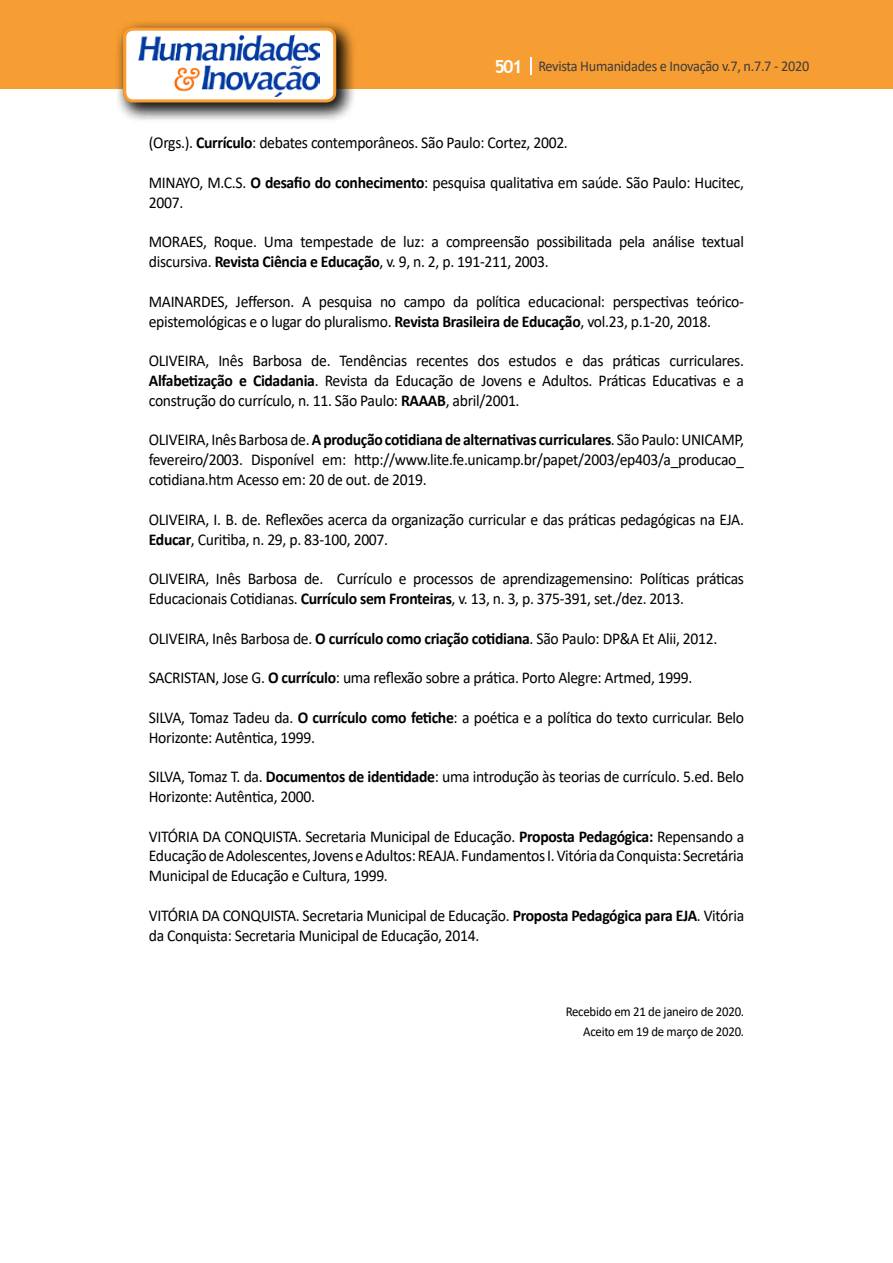
<style>
.page{position:relative;width:893px;height:1263px;background:#fff}
.page>*{position:absolute;margin:0;border:0;box-sizing:border-box;transform-origin:0 0}
.t1{font:16.5px/19.8px "Calibri";letter-spacing:-.02em;color:#000;scale:.95 1}
.t2{font:15px "Calibri";letter-spacing:-.02em;color:#3c3c3b;scale:.95 1}
.t3{font:13.5px/19.8px "Calibri";letter-spacing:-.02em;color:#000;text-align:right;scale:.95 1}
.s1{font-family:"Trebuchet MS";font-weight:700;font-size:18px;color:#fff}
.s2{font-weight:700}
</style>
<div class="page">
<div style="left:0;top:0;width:893px;height:88px;background:#f69e34"></div>
<svg style="left:530px;top:57px;width:2px;height:18px"></svg>
<div style="left:115px;top:19px;width:241px;height:103px;background:#000;opacity:.75"></div>
<div style="left:125px;top:29px;width:210px;height:72px;background:#fff;border-radius:9px"></div>
<img style="left:139px;top:35px;width:180px;height:62px">
<div style="left:123px;top:28px;width:213px;height:74px;border:3px solid #f69e34;border-radius:9px"></div>
<p class="t2" style="left:495px;top:56px;width:333px"><span class="s1">501</span> Revista Humanidades e Inovação v.7, n.7.7 - 2020</p>
<p class="t1" style="left:149px;top:133px;width:443px">(Orgs.). <span class="s2">Currículo</span>: debates contemporâneos. São Paulo: Cortez, 2002.</p>
<p class="t1" style="left:149px;top:172px;width:628px">MINAYO, M.C.S. <span class="s2">O desafio do conhecimento</span>: pesquisa qualitativa em saúde. São Paulo: Hucitec,<br>2007.</p>
<p class="t1" style="left:149px;top:232px;width:628px">MORAES, Roque. Uma tempestade de luz: a compreensão possibilitada pela análise textual discursiva. <span class="s2">Revista Ciência e Educação</span>, v. 9, n. 2, p. 191-211, 2003.</p>
<p class="t1" style="left:149px;top:291px;width:628px">MAINARDES, Jefferson. A pesquisa no campo da política educacional: perspectivas teórico&shy;epistemológicas e o lugar do pluralismo. <span class="s2">Revista Brasileira de Educação</span>, vol.23, p.1-20, 2018.</p>
<p class="t1" style="left:149px;top:350px;width:628px;text-align:justify">OLIVEIRA, Inês Barbosa de. Tendências recentes dos estudos e das práticas curriculares.<br><span class="s2">Alfabetização e Cidadania</span>. Revista da Educação de Jovens e Adultos. Práticas Educativas e a construção do currículo, n. 11. São Paulo: <span class="s2">RAAAB</span>, abril/2001.</p>
<p class="t1" style="left:149px;top:430px;width:628px;text-align:justify">OLIVEIRA, Inês Barbosa de. <span class="s2">A produção cotidiana de alternativas curriculares</span>. São Paulo: UNICAMP, fevereiro/2003. Disponível em: http://www.lite.fe.unicamp.br/papet/2003/ep403/a_producao_ cotidiana.htm Acesso em: 20 de out. de 2019.</p>
<p class="t1" style="left:149px;top:509px;width:628px">OLIVEIRA, I. B. de. Reflexões acerca da organização curricular e das práticas pedagógicas na EJA.<br><span class="s2">Educar</span>, Curitiba, n. 29, p. 83-100, 2007.</p>
<p class="t1" style="left:149px;top:568px;width:628px">OLIVEIRA, Inês Barbosa de. Currículo e processos de aprendizagemensino: Políticas práticas<br>Educacionais Cotidianas. <span class="s2">Currículo sem Fronteiras</span>, v. 13, n. 3, p. 375-391, set./dez. 2013.</p>
<p class="t1" style="left:149px;top:628px;width:600px">OLIVEIRA, Inês Barbosa de. <span class="s2">O currículo como criação cotidiana</span>. São Paulo: DP&amp;A Et Alii, 2012.</p>
<p class="t1" style="left:149px;top:667px;width:574px">SACRISTAN, Jose G. <span class="s2">O currículo</span>: uma reflexão sobre a prática. Porto Alegre: Artmed, 1999.</p>
<p class="t1" style="left:149px;top:707px;width:628px">SILVA, Tomaz Tadeu da. <span class="s2">O currículo como fetiche</span>: a poética e a política do texto curricular. Belo<br>Horizonte: Autêntica, 1999.</p>
<p class="t1" style="left:149px;top:766px;width:628px">SILVA, Tomaz T. da. <span class="s2">Documentos de identidade</span>: uma introdução às teorias de currículo. 5.ed. Belo<br>Horizonte: Autêntica, 2000.</p>
<p class="t1" style="left:149px;top:826px;width:628px;text-align:justify">VITÓRIA DA CONQUISTA. Secretaria Municipal de Educação. <span class="s2">Proposta Pedagógica:</span> Repensando a Educação de Adolescentes, Jovens e Adultos: REAJA. Fundamentos I. Vitória da Conquista: Secretária Municipal de Educação e Cultura, 1999.</p>
<p class="t1" style="left:149px;top:905px;width:628px">VITÓRIA DA CONQUISTA. Secretaria Municipal de Educação. <span class="s2">Proposta Pedagógica para EJA</span>. Vitória da Conquista: Secretaria Municipal de Educação, 2014.</p>
<p class="t3" style="left:566px;top:1001px;width:189px">Recebido em 21 de janeiro de 2020.<br>Aceito em 19 de março de 2020.</p>
</div>
